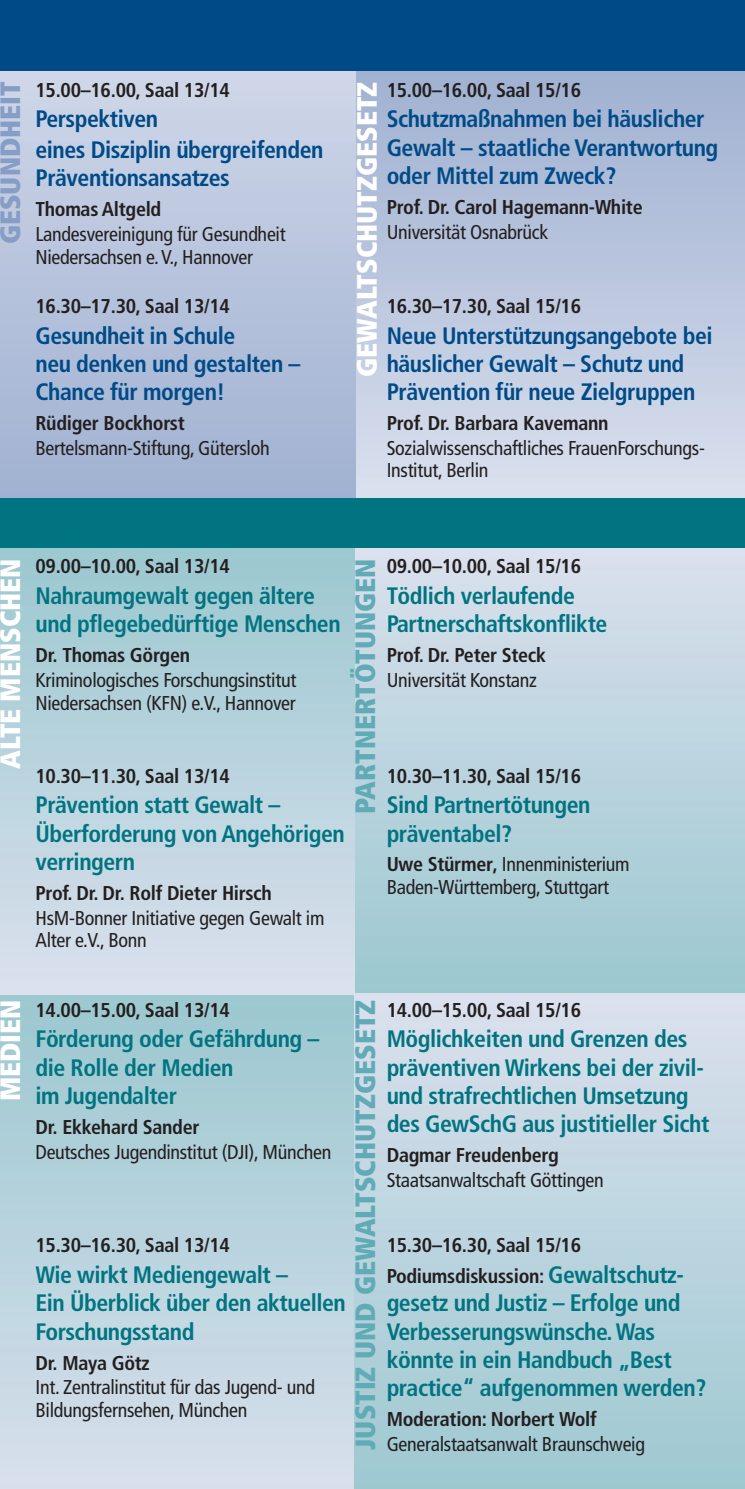
<style>
.page{position:relative;width:745px;height:1489px;background:#fff}
.page>*{position:absolute;margin:0;border:0;box-sizing:border-box;transform-origin:0 0}
.t1{font:900 condensed 28px "Frutiger";color:#61abb6}
.t2{font:900 condensed 28px "Frutiger";color:#fff}
.t3{font:900 condensed 28px "Frutiger";color:#869dc5}
.t4{font:700 condensed 23.75px/28.2px "Frutiger";letter-spacing:-.02em;color:#007480}
.t5{font:700 condensed 23.75px/28.2px "Frutiger";letter-spacing:-.02em;color:#004b87}
.t6{font:condensed 20px/22.5px "Frutiger";letter-spacing:-.015em;color:#231f20}
.t7{font:700 condensed 20px/30.8px "Frutiger";letter-spacing:-.015em;color:#231f20}
.s1{font-weight:700}
.s2{font-size:23.75px;color:#007480}
</style>
<div class="page">
<div style="left:0;top:992px;width:744px;height:496px;background:linear-gradient(to bottom,#9cc8d0,#d7dfec)"></div>
<div style="left:0;top:546px;width:744px;height:448px;background:linear-gradient(to bottom,#dae0ed,#9cc8d0)"></div>
<svg style="left:0;top:71px;width:356px;height:427px;background:#b7c3dc"></svg>
<div style="left:356px;top:71px;width:388px;height:432px;background:linear-gradient(to bottom,#9fb0d1,#dae0ee)"></div>
<div style="left:0;top:546px;width:354px;height:448px;background:linear-gradient(to bottom,#9bc8d0,#dae0ed)"></div>
<div style="left:354px;top:993px;width:390px;height:495px;background:linear-gradient(to bottom,#dbe1ee,#9ec9d1)"></div>
<div style="left:0;top:0;width:744px;height:71px;background:#004b87"></div>
<div style="left:0;top:498px;width:744px;height:49px;background:#007480"></div>
<p class="t7" style="left:35px;top:74px;width:196px">15.00–16.00, Saal 13/14</p>
<p class="t5" style="left:35px;top:104px;width:289px;line-height:30.8px">Perspektiven<br>eines Disziplin übergreifenden</p>
<p class="t5" style="left:35px;top:164px;width:196px">Präventionsansatzes</p>
<p class="t7" style="left:35px;top:194px;width:127px">Thomas Altgeld</p>
<p class="t6" style="left:35px;top:223px;width:251px">Landesvereinigung für Gesundheit<br>Niedersachsen e. V., Hannover</p>
<p class="t7" style="left:35px;top:290px;width:196px">16.30–17.30, Saal 13/14</p>
<p class="t5" style="left:35px;top:321px;width:266px">Gesundheit in Schule<br>neu denken und gestalten –<br>Chance für morgen!</p>
<p class="t7" style="left:35px;top:408px;width:151px">Rüdiger Bockhorst</p>
<p class="t6" style="left:35px;top:437px;width:235px">Bertelsmann-Stiftung, Gütersloh</p>
<p class="t3" style="left:-7px;top:244px;width:164px;rotate:-90deg">GESUNDHEIT</p>
<p class="t2" style="left:350px;top:377px;width:297px;rotate:-90deg">GEWALTSCHUTZGESETZ</p>
<p class="t7" style="left:386px;top:74px;width:196px">15.00–16.00, Saal 15/16</p>
<p class="t5" style="left:386px;top:105px;width:333px">Schutzmaßnahmen bei häuslicher<br>Gewalt – staatliche Verantwortung oder Mittel zum Zweck?</p>
<p class="t7" style="left:386px;top:191px;width:257px">Prof. Dr. Carol Hagemann-White</p>
<p class="t6" style="left:386px;top:221px;width:163px">Universität Osnabrück</p>
<p class="t7" style="left:386px;top:290px;width:196px">16.30–17.30, Saal 15/16</p>
<p class="t5" style="left:386px;top:321px;width:327px">Neue Unterstützungsangebote bei häuslicher Gewalt – Schutz und<br>Prävention für neue Zielgruppen</p>
<p class="t7" style="left:386px;top:408px;width:223px">Prof. Dr. Barbara Kavemann</p>
<p class="t6" style="left:386px;top:437px;width:319px">Sozialwissenschaftliches FrauenForschungs-<br>Institut, Berlin</p>
<p class="t7" style="left:35px;top:551px;width:196px">09.00–10.00, Saal 13/14</p>
<p class="t4" style="left:35px;top:581px;width:306px">Nahraumgewalt gegen ältere und pflegebedürftige Menschen</p>
<p class="t7" style="left:35px;top:640px;width:156px">Dr. Thomas Görgen</p>
<p class="t6" style="left:35px;top:669px;width:262px">Kriminologisches Forschungsinstitut<br>Niedersachsen (KFN) e.V., Hannover</p>
<p class="t2" style="left:-7px;top:769px;width:212px;rotate:-90deg">ALTE MENSCHEN</p>
<p class="t1" style="left:348px;top:814px;width:257px;rotate:-90deg">PARTNERTÖTUNGEN</p>
<p class="t7" style="left:35px;top:760px;width:196px">10.30–11.30, Saal 13/14</p>
<p class="t4" style="left:35px;top:790px;width:310px">Prävention statt Gewalt –<br>Überforderung von Angehörigen verringern</p>
<p class="t7" style="left:35px;top:877px;width:238px">Prof. Dr. Dr. Rolf Dieter Hirsch</p>
<p class="t6" style="left:35px;top:906px;width:290px">HsM-Bonner Initiative gegen Gewalt im<br>Alter e.V., Bonn</p>
<p class="t7" style="left:386px;top:551px;width:196px">09.00–10.00, Saal 15/16</p>
<p class="t4" style="left:386px;top:581px;width:222px">Tödlich verlaufende<br>Partnerschaftskonflikte</p>
<p class="t7" style="left:386px;top:640px;width:161px">Prof. Dr. Peter Steck</p>
<p class="t6" style="left:386px;top:669px;width:152px">Universität Konstanz</p>
<p class="t7" style="left:386px;top:760px;width:196px">10.30–11.30, Saal 15/16</p>
<p class="t4" style="left:386px;top:790px;width:205px">Sind Partnertötungen präventabel?</p>
<p class="t6" style="left:386px;top:853px;width:244px"><span class="s1">Uwe Stürmer,</span> Innenministerium<br>Baden-Württemberg, Stuttgart</p>
<p class="t2" style="left:-7px;top:1101px;width:103px;rotate:-90deg">MEDIEN</p>
<p class="t1" style="left:348px;top:1449px;width:451px;rotate:-90deg">JUSTIZ UND GEWALTSCHUTZGESETZ</p>
<p class="t7" style="left:35px;top:994px;width:196px">14.00–15.00, Saal 13/14</p>
<p class="t4" style="left:35px;top:1024px;width:285px">Förderung oder Gefährdung – die Rolle der Medien<br>im Jugendalter</p>
<p class="t7" style="left:35px;top:1111px;width:165px">Dr. Ekkehard Sander</p>
<p class="t6" style="left:35px;top:1140px;width:297px">Deutsches Jugendinstitut (DJI), München</p>
<p class="t7" style="left:35px;top:1229px;width:196px">15.30–16.30, Saal 13/14</p>
<p class="t4" style="left:35px;top:1260px;width:312px">Wie wirkt Mediengewalt –<br>Ein Überblick über den aktuellen<br>Forschungsstand</p>
<p class="t7" style="left:35px;top:1347px;width:116px">Dr. Maya Götz</p>
<p class="t6" style="left:35px;top:1376px;width:281px">Int. Zentralinstitut für das Jugend- und<br>Bildungsfernsehen, München</p>
<p class="t7" style="left:386px;top:994px;width:196px">14.00–15.00, Saal 15/16</p>
<p class="t4" style="left:386px;top:1024px;width:324px">Möglichkeiten und Grenzen des präventiven Wirkens bei der zivil&shy;und strafrechtlichen Umsetzung des GewSchG aus justitieller Sicht</p>
<p class="t7" style="left:386px;top:1139px;width:173px">Dagmar Freudenberg</p>
<p class="t6" style="left:386px;top:1168px;width:218px">Staatsanwaltschaft Göttingen</p>
<p class="t7" style="left:386px;top:1229px;width:298px">15.30–16.30, Saal 15/16<br>Podiumsdiskussion: <span class="s2">Gewaltschutz-</span></p>
<p class="t4" style="left:386px;top:1288px;width:321px">gesetz und Justiz – Erfolge und<br>Verbesserungswünsche. Was könnte in ein Handbuch „Best practice“ aufgenommen werden?</p>
<p class="t7" style="left:386px;top:1403px;width:211px">Moderation: Norbert Wolf</p>
<p class="t6" style="left:386px;top:1432px;width:260px">Generalstaatsanwalt Braunschweig</p>
</div>
